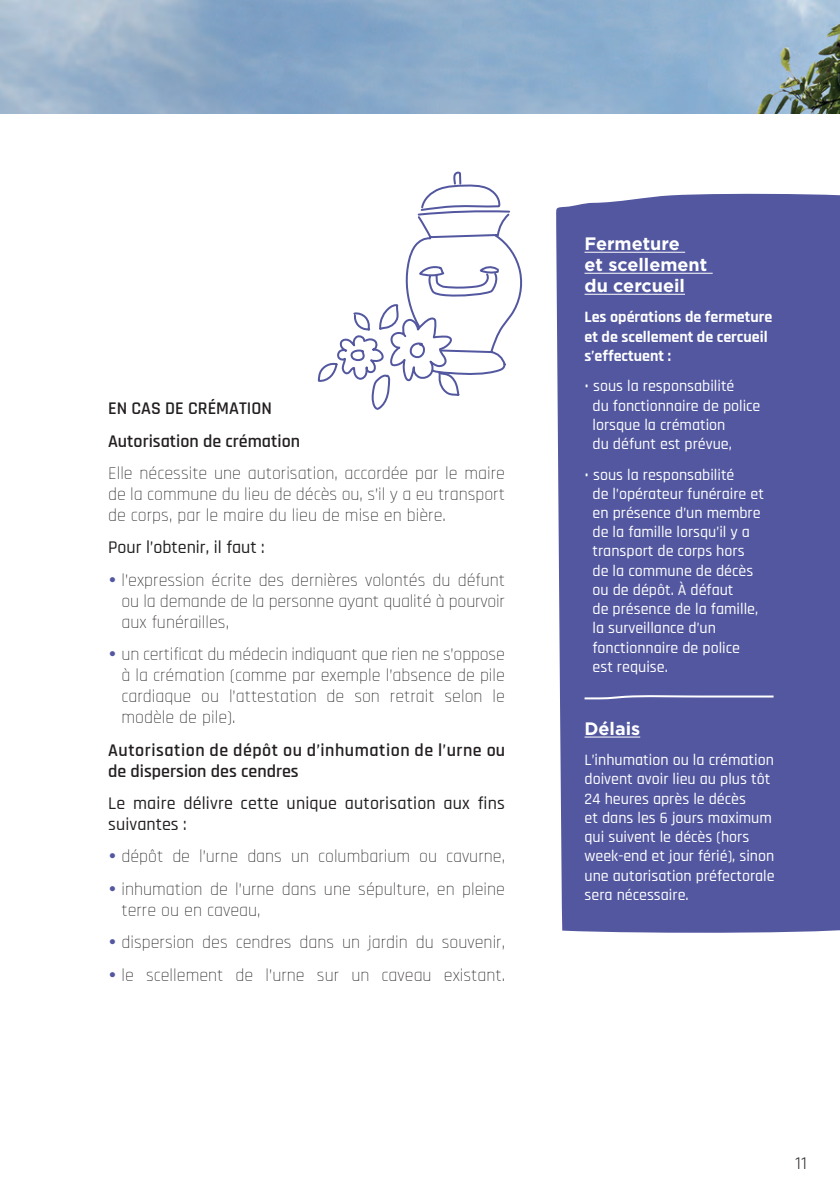
<style>
.page{position:relative;width:840px;height:1195px;background:#fff}
.page>*{position:absolute;margin:0;border:0;box-sizing:border-box;transform-origin:0 0}
.t1{font:300 18px/21px "Rajdhani";color:#231f20;text-align:justify}
.t2{font:500 18px/21px "Rajdhani";letter-spacing:.01em;color:#231f20}
.t3{font:600 18px/21px "Rajdhani";letter-spacing:.03em;color:#231f20}
.t4{font:600 18px/32.4px "Rajdhani";color:#231f20}
.t5{font:700 18px/21px "Gotham";color:#fff}
.t6{font:18px "Rajdhani";color:#231f20}
.t7{font:500 16px/19.2px "Rajdhani";color:#fff}
.t8{font:700 16px/19.2px "Rajdhani";color:#fff}
.s1{font-family:"Gotham";font-weight:500;color:#52579f}
</style>
<div class="page">
<img style="left:0;top:0;width:840px;height:114px">
<div style="left:556px;top:193px;width:284px;height:740px;background:#52579f"></div>
<hr style="left:584px;top:252px;width:101px;height:1px;background:#fff">
<hr style="left:584px;top:273px;width:129px;height:1px;background:#fff">
<hr style="left:584px;top:294px;width:101px;height:1px;background:#fff">
<hr style="left:584px;top:736px;width:56px;height:1px;background:#fff">
<svg style="left:582px;top:693px;width:193px;height:7px"></svg>
<svg style="left:317px;top:171px;width:206px;height:239px"></svg>
<p class="t4" style="left:108px;top:393px;width:193px">EN CAS DE CRÉMATION<br>Autorisation de crémation</p>
<p class="t1" style="left:108px;top:463px;width:398px">Elle nécessite une autorisation, accordée par le maire de la commune du lieu de décès ou, s’il y a eu transport de corps, par le maire du lieu de mise en bière.</p>
<p class="t2" style="left:108px;top:537px;width:158px">Pour l’obtenir, il faut :</p>
<p class="t1" style="left:121px;top:570px;width:385px;text-indent:-13px"><span class="s1">•</span> l’expression écrite des dernières volontés du défunt ou la demande de la personne ayant qualité à pourvoir aux funérailles,</p>
<p class="t1" style="left:121px;top:644px;width:385px;text-indent:-13px"><span class="s1">•</span> un certificat du médecin indiquant que rien ne s’oppose à la crémation (comme par exemple l’absence de pile cardiaque ou l’attestation de son retrait selon le modèle de pile).</p>
<p class="t3" style="left:108px;top:739px;width:398px">Autorisation de dépôt ou d’inhumation de l’urne ou de dispersion des cendres</p>
<p class="t2" style="left:108px;top:793px;width:398px">Le maire délivre cette unique autorisation aux fins suivantes :</p>
<p class="t1" style="left:108px;top:846px;width:398px"><span class="s1">•</span> dépôt de l’urne dans un columbarium ou cavurne,</p>
<p class="t1" style="left:121px;top:879px;width:385px;text-indent:-13px"><span class="s1">•</span> inhumation de l’urne dans une sépulture, en pleine terre ou en caveau,</p>
<p class="t1" style="left:108px;top:932px;width:398px"><span class="s1">•</span> dispersion des cendres dans un jardin du souvenir,</p>
<p class="t1" style="left:108px;top:964px;width:398px"><span class="s1">•</span> le scellement de l’urne sur un caveau existant.</p>
<p class="t5" style="left:584px;top:232px;width:124px">Fermeture<br>et scellement du cercueil</p>
<p class="t8" style="left:584px;top:308px;width:189px">Les opérations de fermeture et de scellement de cercueil s’effectuent :</p>
<p class="t7" style="left:592px;top:377px;width:169px;text-indent:-8px">• sous la responsabilité<br>du fonctionnaire de police lorsque la crémation<br>du défunt est prévue,</p>
<p class="t7" style="left:592px;top:465px;width:173px;text-indent:-8px">• sous la responsabilité<br>de l’opérateur funéraire et en présence d’un membre de la famille lorsqu’il y a transport de corps hors de la commune de décès ou de dépôt. À défaut<br>de présence de la famille, la surveillance d’un fonctionnaire de police est requise.</p>
<p class="t5" style="left:584px;top:717px;width:57px">Délais</p>
<p class="t7" style="left:584px;top:750px;width:192px">L’inhumation ou la crémation doivent avoir lieu au plus tôt<br>24 heures après le décès<br>et dans les 6 jours maximum qui suivent le décès (hors week-end et jour férié), sinon une autorisation préfectorale sera nécessaire.</p>
<p class="t6" style="left:795px;top:1152px;width:13px">11</p>
</div>
